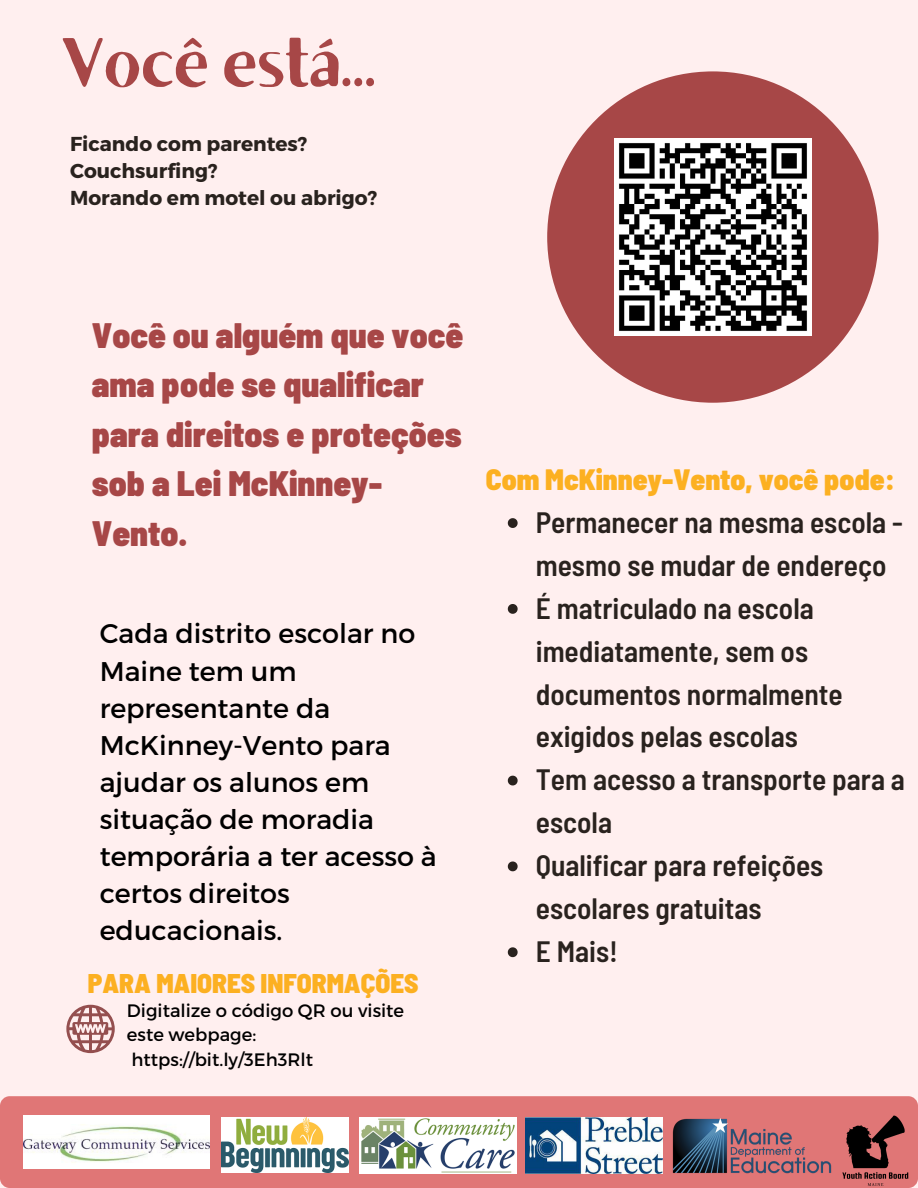
<style>
.page{position:relative;width:918px;height:1188px;background:#ffefef}
.page>*{position:absolute;margin:0;border:0;box-sizing:border-box;transform-origin:0 0}
.t1{font:70.5px "Brixton Sans TC";color:#a74747}
.t2{font:900 semi-condensed 35.25px/49.3px "Barlow";color:#a74747}
.t3{font:600 semi-condensed 29.4px/42.9px "Barlow";color:#29221e}
.t4{font:900 semi-condensed 29.4px "Barlow";color:#fcb021}
.t5{font:27px/37.2px "Montserrat";color:#000}
.t6{font:900 semi-condensed 27px "Barlow";color:#fcb021}
.t7{font:700 20.1px/27px "Montserrat";color:#29221e}
.t8{font:18px/24.8px "Montserrat";color:#000}
</style>
<div class="page">
<svg style="left:508px;top:518px;width:10px;height:10px"></svg>
<svg style="left:508px;top:604px;width:10px;height:10px"></svg>
<svg style="left:508px;top:776px;width:10px;height:9px"></svg>
<svg style="left:508px;top:862px;width:10px;height:9px"></svg>
<svg style="left:508px;top:947px;width:10px;height:10px"></svg>
<div style="left:0;top:1096px;width:918px;height:92px;background:#e07676;border-radius:10px"></div>
<svg style="left:66px;top:1005px;width:49px;height:48px"></svg>
<div style="left:547px;top:71px;width:332px;height:332px;background:#a74747;border-radius:50%"></div>
<img style="left:842px;top:1115px;width:76px;height:73px">
<img style="left:614px;top:139px;width:197px;height:196px">
<img style="left:672px;top:1118px;width:160px;height:56px">
<img style="left:525px;top:1117px;width:137px;height:57px">
<img style="left:360px;top:1117px;width:156px;height:57px">
<img style="left:24px;top:1116px;width:185px;height:53px">
<img style="left:222px;top:1117px;width:127px;height:56px">
<h1 class="t1" style="left:62px;top:37px;width:316px">Você está...</h1>
<p class="t7" style="left:70px;top:129px;width:309px">Ficando com parentes?<br>Couchsurfing?<br>Morando em motel ou abrigo?</p>
<p class="t2" style="left:92px;top:309px;width:373px">Você ou alguém que você ama pode se qualificar para direitos e proteções sob a Lei McKinney-<br>Vento.</p>
<p class="t5" style="left:100px;top:614px;width:339px">Cada distrito escolar no<br>Maine tem um representante da<br>McKinney-Vento para ajudar os alunos em situação de moradia temporária a ter acesso à certos direitos educacionais.</p>
<p class="t6" style="left:88px;top:966px;width:332px">PARA MAIORES INFORMAÇÕES</p>
<p class="t8" style="left:127px;top:997px;width:279px">Digitalize o código QR ou visite este webpage: https://bit.ly/3Eh3Rlt</p>
<p class="t4" style="left:486px;top:461px;width:411px">Com McKinney-Vento, você pode:</p>
<p class="t3" style="left:536px;top:500px;width:371px">Permanecer na mesma escola - mesmo se mudar de endereço<br>É matriculado na escola imediatamente, sem os documentos normalmente exigidos pelas escolas<br>Tem acesso a transporte para a escola<br>Qualificar para refeições escolares gratuitas<br>E Mais!</p>
</div>
